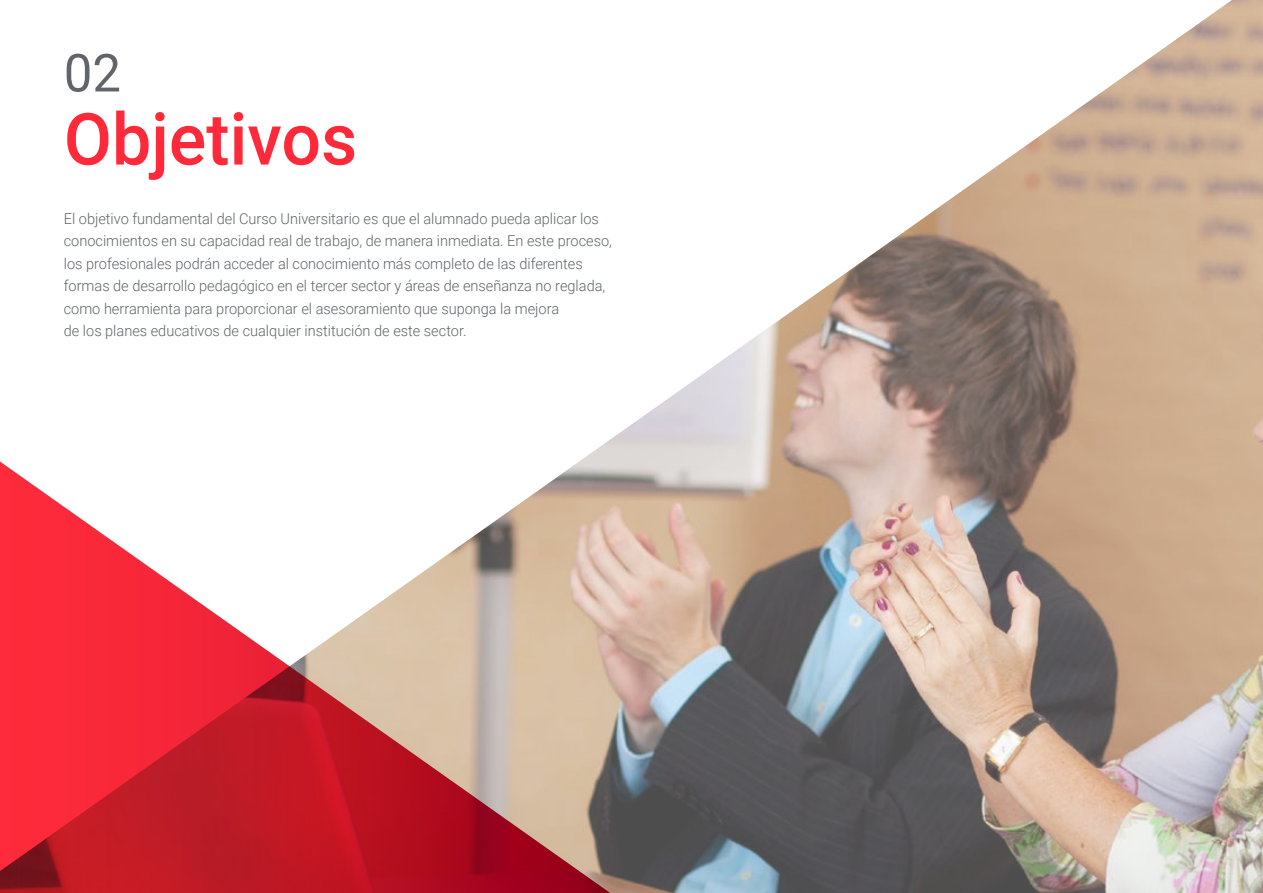
<style>
.page{position:relative;width:1263px;height:893px;background:#fff}
.page>*{position:absolute;margin:0;border:0;box-sizing:border-box;transform-origin:0 0}
.t1{font:500 72px "Roboto";color:#ff293a}
.t2{font:52.5px "Roboto";color:#61646a}
.t3{font:300 15px/22.5px "Roboto";color:#61646a}
</style>
<div class="page">
<img style="left:601px;top:0;width:662px;height:893px">
<svg style="left:0;top:446px;width:640px;height:447px"></svg>
<h2 class="t2" style="left:64px;top:36px;width:59px">02</h2>
<h1 class="t1" style="left:64px;top:89px;width:295px">Objetivos</h1>
<p class="t3" style="left:64px;top:207px;width:550px">El objetivo fundamental del Curso Universitario es que el alumnado pueda aplicar los conocimientos en su capacidad real de trabajo, de manera inmediata. En este proceso, los profesionales podrán acceder al conocimiento más completo de las diferentes formas de desarrollo pedagógico en el tercer sector y áreas de enseñanza no reglada, como herramienta para proporcionar el asesoramiento que suponga la mejora<br>de los planes educativos de cualquier institución de este sector.</p>
</div>
